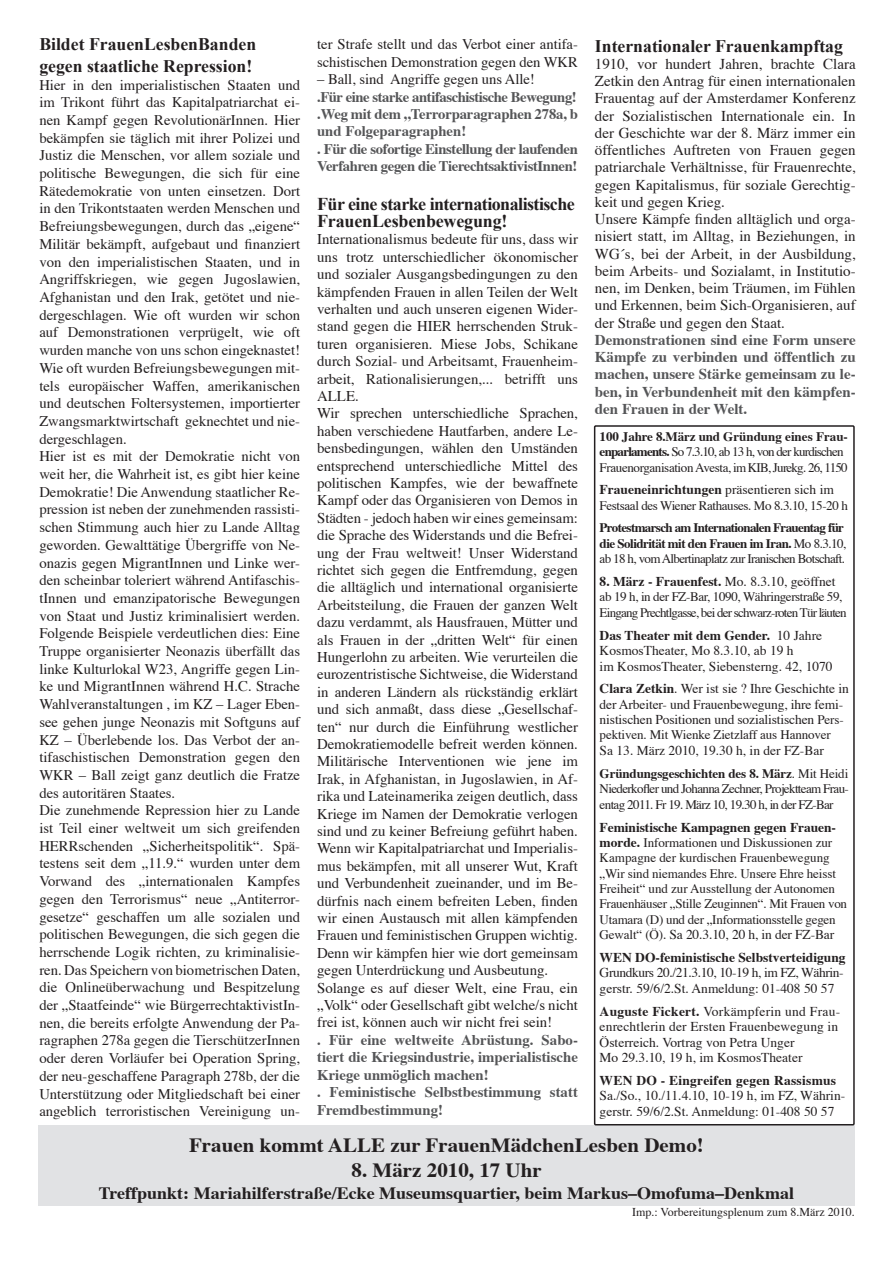
<style>
.page{position:relative;width:893px;height:1263px;background:#fff}
.page>*{position:absolute;margin:0;border:0;box-sizing:border-box;transform-origin:0 0}
.t1{font:700 20.1px "Times";color:#231f20;scale:1.04 1}
.t2{font:700 18px/17.4px "Times New Roman";letter-spacing:-.03em;color:#231f20}
.t3{font:700 17.7px/21.6px "Times New Roman";color:#231f20}
.t4{font:700 17.25px "Times";color:#231f20;scale:1.04 1}
.t5{font:15px/17.2px "Times";color:#231f20}
.t6{font:700 15px/17.2px "Times";color:#555658;text-align:justify}
.t7{font:14.85px/17.4px "Times";letter-spacing:-.005em;color:#231f20}
.t8{font:700 14.85px/17.4px "Times";color:#555658}
.t9{font:14.7px/17.7px "Times";color:#231f20}
.t10{font:700 14.7px/17.4px "Times";letter-spacing:-.025em;color:#555658}
.t11{font:13.5px/15.3px "Times";color:#231f20}
.t12{font:700 13.5px/22.8px "Times";color:#231f20}
.t13{font:700 13.5px "Times";letter-spacing:.02em;color:#231f20}
.t14{font:13.05px/15.3px "Times";letter-spacing:-.02em;color:#231f20;text-align:justify}
.t15{font:13.05px/15.3px "Times";letter-spacing:-.06em;color:#231f20}
.t16{font:700 13.05px/15.3px "Times";letter-spacing:-.05em;color:#231f20}
.t17{font:12px "Times";color:#231f20}
.s1{font-weight:700}
.s2{font-weight:400}
.s3{font-size:13.05px}
.s4{font-weight:700;font-size:13.5px}
.s5{font-weight:400;font-size:13.05px}
</style>
<div class="page">
<div style="left:38px;top:1125px;width:817px;height:80px;background:#e1e2e4"></div>
<svg style="left:593px;top:425px;width:262px;height:701px"></svg>
<p class="t3" style="left:39px;top:33px;width:218px">Bildet FrauenLesbenBanden gegen staatliche Repression!</p>
<p class="t9" style="left:39px;top:75px;width:262px">Hier in den imperialistischen Staaten und im Trikont führt das Kapitalpatriarchat ei&shy;nen Kampf gegen RevolutionärInnen. Hier bekämpfen sie täglich mit ihrer Polizei und Justiz die Menschen, vor allem soziale und politische Bewegungen, die sich für eine Rätedemokratie von unten einsetzen. Dort in den Trikontstaaten werden Menschen und Befreiungsbewegungen, durch das „eigene“ Militär bekämpft, aufgebaut und finanziert von den imperialistischen Staaten, und in Angriffskriegen, wie gegen Jugoslawien, Afghanistan und den Irak, getötet und nie&shy;dergeschlagen. Wie oft wurden wir schon auf Demonstrationen verprügelt, wie oft wurden manche von uns schon eingeknastet!<br>Wie oft wurden Befreiungsbewegungen mit&shy;tels europäischer Waffen, amerikanischen und deutschen Foltersystemen, importierter Zwangsmarktwirtschaft geknechtet und nie&shy;dergeschlagen.<br>Hier ist es mit der Demokratie nicht von weit her, die Wahrheit ist, es gibt hier keine Demokratie! Die Anwendung staatlicher Re&shy;pression ist neben der zunehmenden rassisti&shy;schen Stimmung auch hier zu Lande Alltag geworden. Gewalttätige Übergriffe von Ne&shy;onazis gegen MigrantInnen und Linke wer&shy;den scheinbar toleriert während Antifaschis&shy;tInnen und emanzipatorische Bewegungen von Staat und Justiz kriminalisiert werden.<br>Folgende Beispiele verdeutlichen dies: Eine Truppe organisierter Neonazis überfällt das linke Kulturlokal W23, Angriffe gegen Lin&shy;ke und MigrantInnen während H.C. Strache Wahlveranstaltungen , im KZ – Lager Eben&shy;see gehen junge Neonazis mit Softguns auf KZ – Überlebende los. Das Verbot der an&shy;tifaschistischen Demonstration gegen den WKR – Ball zeigt ganz deutlich die Fratze des autoritären Staates.<br>Die zunehmende Repression hier zu Lande ist Teil einer weltweit um sich greifenden HERRschenden „Sicherheitspolitik“. Spä&shy;testens seit dem „11.9.“ wurden unter dem Vorwand des „internationalen Kampfes gegen den Terrorismus“ neue „Antiterror&shy;gesetze“ geschaffen um alle sozialen und politischen Bewegungen, die sich gegen die herrschende Logik richten, zu kriminalisie&shy;ren. Das Speichern von biometrischen Daten, die Onlineüberwachung und Bespitzelung der „Staatfeinde“ wie BürgerrechtaktivistIn&shy;nen, die bereits erfolgte Anwendung der Pa&shy;ragraphen 278a gegen die TierschützerInnen oder deren Vorläufer bei Operation Spring, der neu-geschaffene Paragraph 278b, der die Unterstützung oder Mitgliedschaft bei einer angeblich terroristischen Vereinigung un-</p>
<p class="t9" style="left:317px;top:34px;width:262px">ter Strafe stellt und das Verbot einer antifa&shy;schistischen Demonstration gegen den WKR</p>
<p class="t9" style="left:317px;top:69px;width:219px">– Ball, sind Angriffe gegen uns Alle!</p>
<p class="t10" style="left:317px;top:86px;width:262px">.Für eine starke antifaschistische Bewegung! .Weg mit dem „Terrorparagraphen 278a, b und Folgeparagraphen!<br>. Für die sofortige Einstellung der laufenden Verfahren gegen die TierechtsaktivistInnen!</p>
<p class="t2" style="left:317px;top:195px;width:259px">Für eine starke internationalistische<br>FrauenLesbenbewegung!</p>
<p class="t7" style="left:317px;top:229px;width:262px">Internationalismus bedeute für uns, dass wir uns trotz unterschiedlicher ökonomischer und sozialer Ausgangsbedingungen zu den kämpfenden Frauen in allen Teilen der Welt verhalten und auch unseren eigenen Wider&shy;stand gegen die HIER herrschenden Struk&shy;turen organisieren. Miese Jobs, Schikane durch Sozial- und Arbeitsamt, Frauenheim&shy;arbeit, Rationalisierungen,... betrifft uns ALLE.<br>Wir sprechen unterschiedliche Sprachen, haben verschiedene Hautfarben, andere Le&shy;bensbedingungen, wählen den Umständen entsprechend unterschiedliche Mittel des politischen Kampfes, wie der bewaffnete Kampf oder das Organisieren von Demos in Städten - jedoch haben wir eines gemeinsam: die Sprache des Widerstands und die Befrei&shy;ung der Frau weltweit! Unser Widerstand richtet sich gegen die Entfremdung, gegen die alltäglich und international organisierte Arbeitsteilung, die Frauen der ganzen Welt dazu verdammt, als Hausfrauen, Mütter und als Frauen in der „dritten Welt“ für einen Hungerlohn zu arbeiten. Wie verurteilen die eurozentristische Sichtweise, die Widerstand in anderen Ländern als rückständig erklärt und sich anmaßt, dass diese „Gesellschaf&shy;ten“ nur durch die Einführung westlicher Demokratiemodelle befreit werden können.<br>Militärische Interventionen wie jene im Irak, in Afghanistan, in Jugoslawien, in Af&shy;rika und Lateinamerika zeigen deutlich, dass Kriege im Namen der Demokratie verlogen sind und zu keiner Befreiung geführt haben.<br>Wenn wir Kapitalpatriarchat und Imperialis&shy;mus bekämpfen, mit all unserer Wut, Kraft und Verbundenheit zueinander, und im Be&shy;dürfnis nach einem befreiten Leben, finden wir einen Austausch mit allen kämpfenden Frauen und feministischen Gruppen wichtig.<br>Denn wir kämpfen hier wie dort gemeinsam gegen Unterdrückung und Ausbeutung.<br>Solange es auf dieser Welt, eine Frau, ein „Volk“ oder Gesellschaft gibt welche/s nicht frei ist, können auch wir nicht frei sein!</p>
<p class="t8" style="left:317px;top:1029px;width:262px">. Für eine weltweite Abrüstung. Sabo&shy;tiert die Kriegsindustrie, imperialistische Kriege unmöglich machen!<br>. Feministische Selbstbestimmung statt Fremdbestimmung!</p>
<p class="t3" style="left:595px;top:35px;width:249px">Internationaler Frauenkampftag</p>
<p class="t5" style="left:595px;top:54px;width:262px">1910, vor hundert Jahren, brachte Clara Zetkin den Antrag für einen internationalen Frauentag auf der Amsterdamer Konferenz der Sozialistischen Internationale ein. In der Geschichte war der 8. März immer ein öffentliches Auftreten von Frauen gegen patriarchale Verhältnisse, für Frauenrechte, gegen Kapitalismus, für soziale Gerechtig&shy;keit und gegen Krieg.<br>Unsere Kämpfe finden alltäglich und orga&shy;nisiert statt, im Alltag, in Beziehungen, in WG´s, bei der Arbeit, in der Ausbildung, beim Arbeits- und Sozialamt, in Institutio&shy;nen, im Denken, beim Träumen, im Fühlen und Erkennen, beim Sich-Organisieren, auf der Straße und gegen den Staat.</p>
<p class="t6" style="left:595px;top:330px;width:262px">Demonstrationen sind eine Form unsere Kämpfe zu verbinden und öffentlich zu machen, unsere Stärke gemeinsam zu le&shy;ben, in Verbundenheit mit den kämpfen&shy;den Frauen in der Welt.</p>
<p class="t15" style="left:600px;top:428px;width:250px"><span class="s1">100 Jahre 8.März und Gründung eines Frau&shy;enparlaments.</span> So 7.3.10, ab 13 h, von der kurdischen<br>Frauenorganisation Avesta, im KIB, Jurekg. 26, 1150</p>
<p class="t12" style="left:600px;top:477px;width:236px">Fraueneinrichtungen <span class="s2">präsentieren sich im</span></p>
<p class="t14" style="left:600px;top:496px;width:250px">Festsaal des Wiener Rathauses. Mo 8.3.10, 15-20 h</p>
<p class="t16" style="left:600px;top:519px;width:248px">Protestmarsch am Internationalen Frauentag für die Solidrität mit den Frauen im Iran. <span class="s2">Mo 8.3.10, ab 18 h, vom Albertinaplatz zur Iranischen Botschaft.</span></p>
<p class="t12" style="left:600px;top:569px;width:237px">8. März - Frauenfest. <span class="s2">Mo. 8.3.10, geöffnet</span></p>
<p class="t15" style="left:600px;top:588px;width:249px">ab 19 h, in der FZ-Bar, 1090, Währingerstraße 59,<br>Eingang Prechtlgasse, bei der schwarz-roten Tür läuten</p>
<p class="t11" style="left:600px;top:626px;width:235px"><span class="s1">Das Theater mit dem Gender.</span> 10 Jahre<br>KosmosTheater, Mo 8.3.10, ab 19 h<br>im KosmosTheater, Siebensterng. 42, 1070</p>
<p class="t11" style="left:600px;top:680px;width:251px"><span class="s1">Clara Zetkin</span>. Wer ist sie ? Ihre Geschichte in der Arbeiter- und Frauenbewegung, ihre femi&shy;nistischen Positionen und sozialistischen <span class="s3">Pers-</span></p>
<p class="t14" style="left:600px;top:726px;width:233px">pektiven. Mit Wienke Zietzlaff aus Hannover</p>
<p class="t11" style="left:600px;top:742px;width:226px">Sa 13. März 2010, 19.30 h, in der FZ-Bar</p>
<p class="t14" style="left:600px;top:765px;width:251px"><span class="s1">Gründungsgeschichten des 8. März</span>. Mit Heidi Niederkofler und Johanna Zechner, Projektteam Frau&shy;entag 2011. Fr 19. März 10, 19.30 h, in der FZ-Bar</p>
<p class="t12" style="left:600px;top:814px;width:238px">Feministische Kampagnen gegen Frauen-</p>
<p class="t14" style="left:600px;top:834px;width:249px;text-align:left"><span class="s4">morde.</span> Informationen und Diskussionen zur Kampagne der kurdischen Frauenbewegung „Wir sind niemandes Ehre. Unsere Ehre heisst Freiheit“ und zur Ausstellung der Autonomen Frauenhäuser „Stille Zeuginnen“. Mit Frauen von Utamara (D) und der „Informationsstelle gegen</p>
<p class="t12" style="left:600px;top:922px;width:247px"><span class="s5">Gewalt“ (Ö)</span><span class="s2">. Sa 20.3.10, 20 h, in der FZ-Bar<br></span>WEN DO-feministische Selbstverteidigung</p>
<p class="t11" style="left:600px;top:964px;width:246px;line-height:15.8px">Grundkurs 20./21.3.10, 10-19 h, im FZ, Währin&shy;gerstr. 59/6/2.St. Anmeldung: 01-408 50 57</p>
<p class="t11" style="left:600px;top:1002px;width:242px"><span class="s1">Auguste Fickert.</span> Vorkämpferin und Frau&shy;enrechtlerin der Ersten Frauenbewegung in Österreich. Vortrag von Petra Unger<br>Mo 29.3.10, 19 h, im KosmosTheater</p>
<p class="t13" style="left:600px;top:1068px;width:238px">WEN DO - Eingreifen gegen Rassismus</p>
<p class="t11" style="left:600px;top:1087px;width:247px">Sa./So., 10./11.4.10, 10-19 h, im FZ, Währin&shy;gerstr. 59/6/2.St. Anmeldung: 01-408 50 57</p>
<h1 class="t1" style="left:189px;top:1126px;width:496px">Frauen kommt ALLE zur FrauenMädchenLesben Demo!</h1>
<h1 class="t1" style="left:352px;top:1151px;width:184px">8. März 2010, 17 Uhr</h1>
<p class="t4" style="left:99px;top:1176px;width:670px">Treffpunkt: Mariahilferstraße/Ecke Museumsquartier, beim Markus–Omofuma–Denkmal</p>
<p class="t17" style="left:632px;top:1200px;width:224px">Imp.: Vorbereitungsplenum zum 8.März 2010.</p>
</div>
